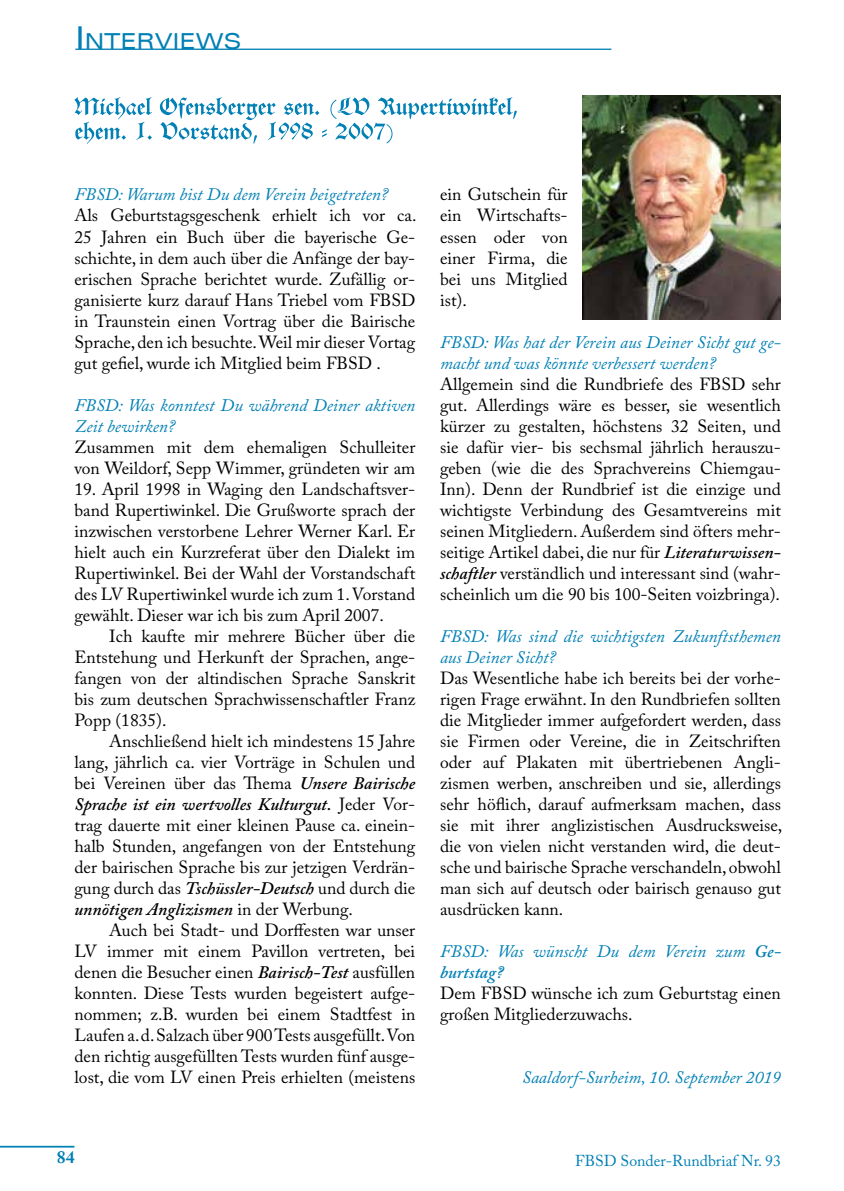
<style>
.page{position:relative;width:844px;height:1191px;background:#fff}
.page>*{position:absolute;margin:0;border:0;box-sizing:border-box;transform-origin:0 0}
.t1{font:expanded 22.05px "Univers";color:#0080b5}
.t2{font:17.5px/21px "Adobe Caslon Pro";color:#000;text-align:justify}
.t3{font:italic 17.5px/21px "Adobe Caslon Pro";color:#0080b5}
.t4{font:700 17.5px "Adobe Caslon Pro";color:#0080b5}
.t5{font:15.75px "Adobe Caslon Pro";color:#0080b5}
.s1{font-size:31.5px}
.s2{font-weight:600;font-style:italic}
.s3{font-weight:600}
</style>
<div class="page">
<hr style="left:0;top:1145px;width:74px;height:2px;background:#0080b5">
<img style="left:582px;top:95px;width:198px;height:224px">
<hr style="left:75px;top:49px;width:536px;height:1px;background:#0080b5">
<svg style="left:74px;top:97px;width:442px;height:47px"></svg>
<p class="t1" style="left:75px;top:28px;width:167px"><span class="s1">I</span>NTERVIEWS</p>
<p class="t3" style="left:74px;top:184px;width:315px">FBSD: Warum bist Du dem Verein beigetreten?</p>
<p class="t2" style="left:74px;top:205px;width:343px">Als Geburtstagsgeschenk erhielt ich vor ca.<br>25 Jahren ein Buch über die bayerische Ge&shy;schichte, in dem auch über die Anfänge der bay&shy;erischen Sprache berichtet wurde. Zufällig or&shy;ganisierte kurz darauf Hans Triebel vom FBSD in Traunstein einen Vortrag über die Bairische Sprache, den ich besuchte. Weil mir dieser Vortag gut gefiel, wurde ich Mitglied beim FBSD .</p>
<p class="t3" style="left:74px;top:394px;width:342px">FBSD: Was konntest Du während Deiner aktiven<br>Zeit bewirken?</p>
<p class="t2" style="left:74px;top:436px;width:342px">Zusammen mit dem ehemaligen Schulleiter von Weildorf, Sepp Wimmer, gründeten wir am</p>
<p class="t2" style="left:74px;top:478px;width:342px">19. April 1998 in Waging den Landschaftsver&shy;band Rupertiwinkel. Die Grußworte sprach der inzwischen verstorbene Lehrer Werner Karl. Er hielt auch ein Kurzreferat über den Dialekt im Rupertiwinkel. Bei der Wahl der Vorstandschaft des LV Rupertiwinkel wurde ich zum 1. Vorstand gewählt. Dieser war ich bis zum April 2007.</p>
<p class="t2" style="left:74px;top:625px;width:342px;text-indent:35px">Ich kaufte mir mehrere Bücher über die Entstehung und Herkunft der Sprachen, ange&shy;fangen von der altindischen Sprache Sanskrit bis zum deutschen Sprachwissenschaftler Franz Popp (1835).</p>
<p class="t2" style="left:74px;top:730px;width:342px;text-indent:35px">Anschließend hielt ich mindestens 15 Jahre lang, jährlich ca. vier Vorträge in Schulen und bei Vereinen über das Thema <span class="s2">Unsere Bairische Sprache ist ein wertvolles Kulturgut.</span> Jeder Vor&shy;trag dauerte mit einer kleinen Pause ca. einein&shy;halb Stunden, angefangen von der Entstehung der bairischen Sprache bis zur jetzigen Verdrän&shy;gung durch das <span class="s2">Tschüssler-Deutsch</span> und durch die <span class="s2">unnötigen Anglizismen</span> in der Werbung.</p>
<p class="t2" style="left:74px;top:919px;width:342px;text-indent:35px">Auch bei Stadt- und Dorffesten war unser LV immer mit einem Pavillon vertreten, bei denen die Besucher einen <span class="s2">Bairisch-Test</span> ausfüllen konnten. Diese Tests wurden begeistert aufge&shy;nommen; z.B. wurden bei einem Stadtfest in Laufen a. d. Salzach über 900 Tests ausgefüllt. Von den richtig ausgefüllten Tests wurden fünf ausge&shy;lost, die vom LV einen Preis erhielten (meistens</p>
<p class="t2" style="left:440px;top:184px;width:129px">ein Gutschein für ein Wirtschafts&shy;essen oder von einer Firma, die bei uns Mitglied ist).</p>
<p class="t3" style="left:440px;top:331px;width:342px">FBSD: Was hat der Verein aus Deiner Sicht gut ge&shy;macht und was könnte verbessert werden?</p>
<p class="t2" style="left:440px;top:373px;width:342px">Allgemein sind die Rundbriefe des FBSD sehr gut. Allerdings wäre es besser, sie wesentlich kürzer zu gestalten, höchstens 32 Seiten, und sie dafür vier- bis sechsmal jährlich herauszu&shy;geben (wie die des Sprachvereins Chiemgau-Inn). Denn der Rundbrief ist die einzige und wichtigste Verbindung des Gesamtvereins mit seinen Mitgliedern. Außerdem sind öfters mehr&shy;seitige Artikel dabei, die nur für <span class="s2">Literaturwissen&shy;schaftler</span> verständlich und interessant sind (wahr&shy;scheinlich um die 90 bis 100-Seiten voizbringa).</p>
<p class="t3" style="left:440px;top:625px;width:342px">FBSD: Was sind die wichtigsten Zukunftsthemen aus Deiner Sicht?</p>
<p class="t2" style="left:440px;top:667px;width:343px">Das Wesentliche habe ich bereits bei der vorhe&shy;rigen Frage erwähnt. In den Rundbriefen sollten die Mitglieder immer aufgefordert werden, dass sie Firmen oder Vereine, die in Zeitschriften oder auf Plakaten mit übertriebenen Angli&shy;zismen werben, anschreiben und sie, allerdings sehr höflich, darauf aufmerksam machen, dass sie mit ihrer anglizistischen Ausdrucksweise, die von vielen nicht verstanden wird, die deut&shy;sche und bairische Sprache verschandeln, obwohl man sich auf deutsch oder bairisch genauso gut ausdrücken kann.</p>
<p class="t3" style="left:440px;top:940px;width:342px">FBSD: Was wünscht Du dem Verein zum <span class="s3">Ge&shy;burtstag?</span></p>
<p class="t2" style="left:440px;top:982px;width:342px">Dem FBSD wünsche ich zum Geburtstag einen großen Mitgliederzuwachs.</p>
<p class="t3" style="left:522px;top:1066px;width:260px">Saaldorf-Surheim, 10. September 2019</p>
<p class="t4" style="left:57px;top:1146px;width:19px">84</p>
<p class="t5" style="left:575px;top:1151px;width:207px">FBSD Sonder-Rundbriaf Nr. 93</p>
</div>
